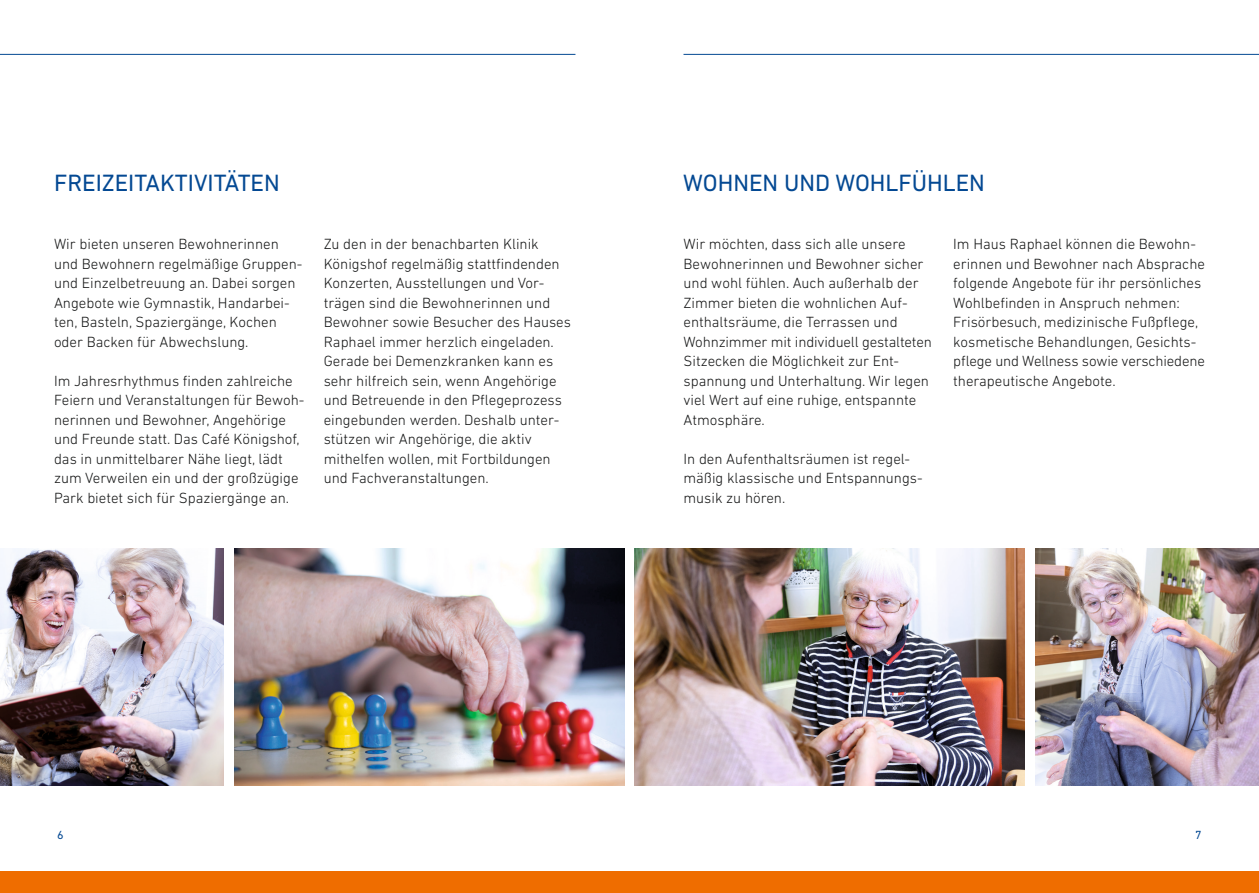
<style>
.page{position:relative;width:1259px;height:893px;background:#fff}
.page>*{position:absolute;margin:0;border:0;box-sizing:border-box;transform-origin:0 0}
.t1{font:24px "DIN Next LT Pro";color:#044993}
.t2{font:300 15px/19.5px "DIN Next LT Pro";color:#151616}
.t3{font:12px "DIN Next LT Pro";color:#044993}
</style>
<div class="page">
<div style="left:0;top:872px;width:1259px;height:21px;background:#ef6d00"></div>
<img style="left:234px;top:549px;width:390px;height:236px">
<img style="left:0;top:549px;width:224px;height:236px">
<img style="left:635px;top:549px;width:389px;height:236px">
<img style="left:1035px;top:549px;width:224px;height:236px">
<hr style="left:0;top:54px;width:575px;height:1px;background:#044993">
<hr style="left:683px;top:54px;width:576px;height:1px;background:#044993">
<h1 class="t1" style="left:54px;top:168px;width:227px">FREIZEITAKTIVITÄTEN</h1>
<h1 class="t1" style="left:683px;top:168px;width:303px">WOHNEN UND WOHLFÜHLEN</h1>
<p class="t2" style="left:54px;top:234px;width:250px">Wir bieten unseren Bewohnerinnen und Bewohnern regelmäßige Gruppen&shy;und Einzelbetreuung an. Dabei sorgen Angebote wie Gymnastik, Handarbei&shy;ten, Basteln, Spaziergänge, Kochen oder Backen für Abwechslung.</p>
<p class="t2" style="left:54px;top:370px;width:252px">Im Jahresrhythmus finden zahlreiche Feiern und Veranstaltungen für Bewoh&shy;nerinnen und Bewohner, Angehörige und Freunde statt. Das Café Königshof, das in unmittelbarer Nähe liegt, lädt zum Verweilen ein und der großzügige Park bietet sich für Spaziergänge an.</p>
<p class="t2" style="left:324px;top:234px;width:249px">Zu den in der benachbarten Klinik Königshof regelmäßig stattfindenden Konzerten, Ausstellungen und Vor&shy;trägen sind die Bewohnerinnen und Bewohner sowie Besucher des Hauses Raphael immer herzlich eingeladen.<br>Gerade bei Demenzkranken kann es sehr hilfreich sein, wenn Angehörige und Betreuende in den Pflegeprozess eingebunden werden. Deshalb unter&shy;stützen wir Angehörige, die aktiv mithelfen wollen, mit Fortbildungen und Fachveranstaltungen.</p>
<p class="t2" style="left:953px;top:234px;width:253px">Im Haus Raphael können die Bewohn&shy;erinnen und Bewohner nach Absprache folgende Angebote für ihr persönliches Wohlbefinden in Anspruch nehmen:<br>Frisörbesuch, medizinische Fußpflege, kosmetische Behandlungen, Gesichts&shy;pflege und Wellness sowie verschiedene therapeutische Angebote.</p>
<p class="t2" style="left:683px;top:234px;width:250px">Wir möchten, dass sich alle unsere Bewohnerinnen und Bewohner sicher und wohl fühlen. Auch außerhalb der Zimmer bieten die wohnlichen Auf&shy;enthaltsräume, die Terrassen und Wohnzimmer mit individuell gestalteten Sitzecken die Möglichkeit zur Ent&shy;spannung und Unterhaltung. Wir legen viel Wert auf eine ruhige, entspannte Atmosphäre.</p>
<p class="t2" style="left:683px;top:448px;width:241px">In den Aufenthaltsräumen ist regel&shy;mäßig klassische und Entspannungs&shy;musik zu hören.</p>
<p class="t3" style="left:57px;top:828px;width:8px">6</p>
<p class="t3" style="left:1195px;top:828px;width:8px">7</p>
</div>
